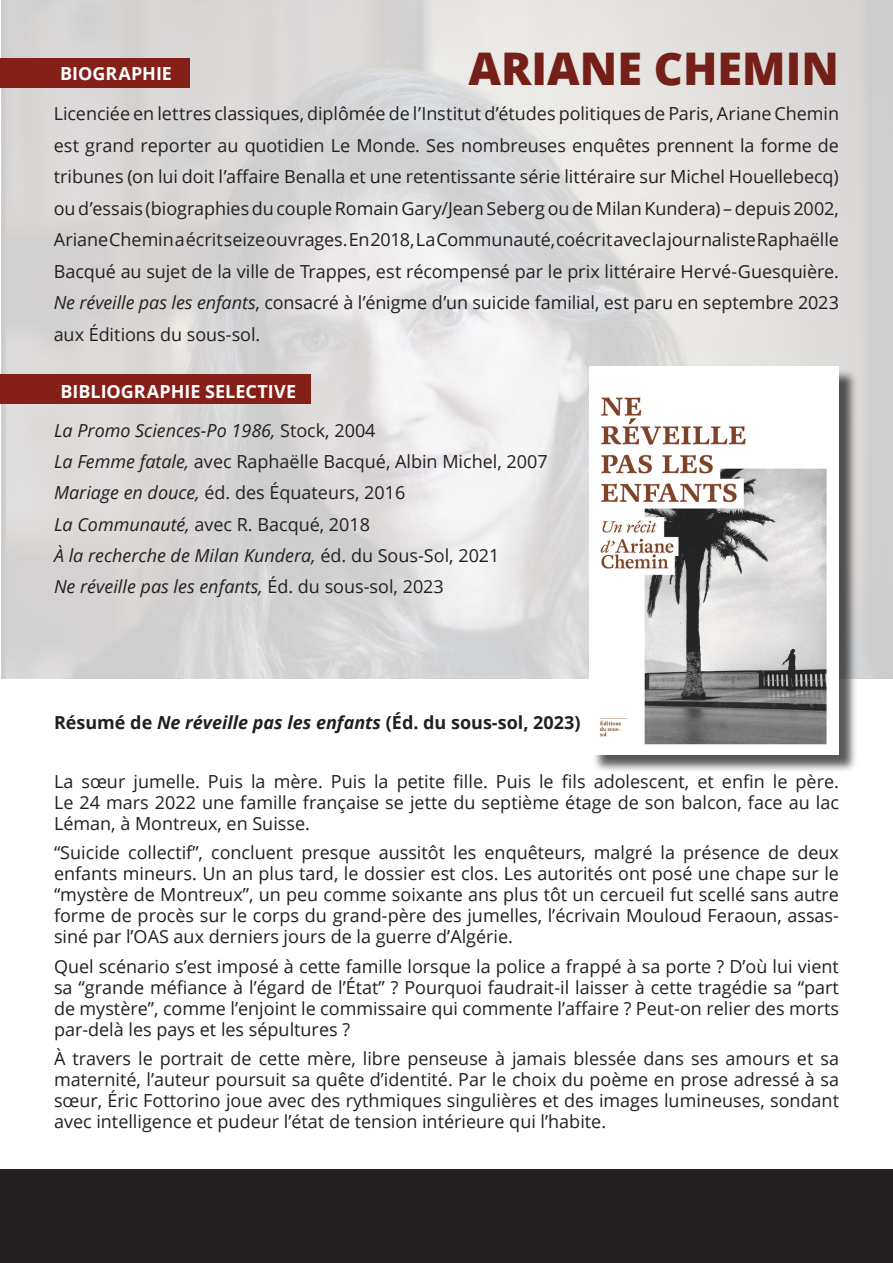
<style>
.page{position:relative;width:893px;height:1263px;background:#fff}
.page>*{position:absolute;margin:0;border:0;box-sizing:border-box;transform-origin:0 0}
.t1{font:800 45px "Open Sans";color:#742018}
.t2{font:18px/21px "Open Sans";color:#231f20;text-align:justify}
.t3{font:italic 18px "Open Sans";color:#231f20}
.t4{font:700 18px "Open Sans";color:#231f20}
.t5{font:700 18px "Open Sans";color:#fff}
.s1{font-style:italic}
.s2{font-style:normal}
</style>
<div class="page">
<img style="left:1px;top:0;width:892px;height:678px">
<div style="left:0;top:374px;width:310px;height:30px;background:#852018"></div>
<div style="left:0;top:1169px;width:893px;height:94px;background:#231f20"></div>
<div style="left:592px;top:369px;width:265px;height:404px;background:#231f20;opacity:.75"></div>
<img style="left:590px;top:366px;width:249px;height:389px">
<div style="left:0;top:58px;width:189px;height:30px;background:#852018"></div>
<p class="t1" style="left:468px;top:34px;width:372px">ARIANE CHEMIN</p>
<p class="t5" style="left:60px;top:61px;width:113px">BIOGRAPHIE</p>
<p class="t2" style="left:54px;top:98px;width:787px;line-height:31.5px">Licenciée en lettres classiques, diplômée de l’Institut d’études politiques de Paris, Ariane Chemin est grand reporter au quotidien Le Monde. Ses nombreuses enquêtes prennent la forme de tribunes (on lui doit l’affaire Benalla et une retentissante série littéraire sur Michel Houellebecq) ou d’essais (biographies du couple Romain Gary/Jean Seberg ou de Milan Kundera) – depuis 2002, Ariane Chemin a écrit seize ouvrages. En 2018, La Communauté, coécrit avec la journaliste Raphaëlle Bacqué au sujet de la ville de Trappes, est récompensé par le prix littéraire Hervé-Guesquière.<br><span class="s1">Ne réveille pas les enfants</span>, consacré à l’énigme d’un suicide familial, est paru en septembre 2023 aux Éditions du sous-sol.</p>
<p class="t5" style="left:60px;top:379px;width:237px">BIBLIOGRAPHIE SELECTIVE</p>
<p class="t3" style="left:54px;top:418px;width:323px">La Promo Sciences-Po 1986, <span class="s2">Stock, 2004</span></p>
<p class="t2" style="left:54px;top:450px;width:495px"><span class="s1">La Femme fatale,</span> avec Raphaëlle Bacqué, Albin Michel, 2007</p>
<p class="t2" style="left:54px;top:482px;width:353px"><span class="s1">Mariage en douce,</span> éd. des Équateurs, 2016</p>
<p class="t2" style="left:54px;top:513px;width:318px"><span class="s1">La Communauté,</span> avec R. Bacqué, 2018</p>
<p class="t3" style="left:54px;top:543px;width:447px">À la recherche de Milan Kundera, <span class="s2">éd. du Sous-Sol, 2021</span></p>
<p class="t3" style="left:54px;top:574px;width:391px">Ne réveille pas les enfants, <span class="s2">Éd. du sous-sol, 2023</span></p>
<p class="t4" style="left:54px;top:710px;width:528px">Résumé de <span class="s1">Ne réveille pas les enfants</span> (Éd. du sous-sol, 2023)</p>
<p class="t2" style="left:54px;top:770px;width:786px">La sœur jumelle. Puis la mère. Puis la petite fille. Puis le fils adolescent, et enfin le père.<br>Le 24 mars 2022 une famille française se jette du septième étage de son balcon, face au lac Léman, à Montreux, en Suisse.</p>
<p class="t2" style="left:54px;top:842px;width:786px">“Suicide collectif”, concluent presque aussitôt les enquêteurs, malgré la présence de deux enfants mineurs. Un an plus tard, le dossier est clos. Les autorités ont posé une chape sur le “mystère de Montreux”, un peu comme soixante ans plus tôt un cercueil fut scellé sans autre forme de procès sur le corps du grand-père des jumelles, l’écrivain Mouloud Feraoun, assas&shy;siné par l’OAS aux derniers jours de la guerre d’Algérie.</p>
<p class="t2" style="left:54px;top:955px;width:786px">Quel scénario s’est imposé à cette famille lorsque la police a frappé à sa porte ? D’où lui vient sa “grande méfiance à l’égard de l’État” ? Pourquoi faudrait-il laisser à cette tragédie sa “part de mystère”, comme l’enjoint le commissaire qui commente l’affaire ? Peut-on relier des morts par-delà les pays et les sépultures ?</p>
<p class="t2" style="left:54px;top:1048px;width:786px">À travers le portrait de cette mère, libre penseuse à jamais blessée dans ses amours et sa maternité, l’auteur poursuit sa quête d’identité. Par le choix du poème en prose adressé à sa sœur, Éric Fottorino joue avec des rythmiques singulières et des images lumineuses, sondant avec intelligence et pudeur l’état de tension intérieure qui l’habite.</p>
</div>
